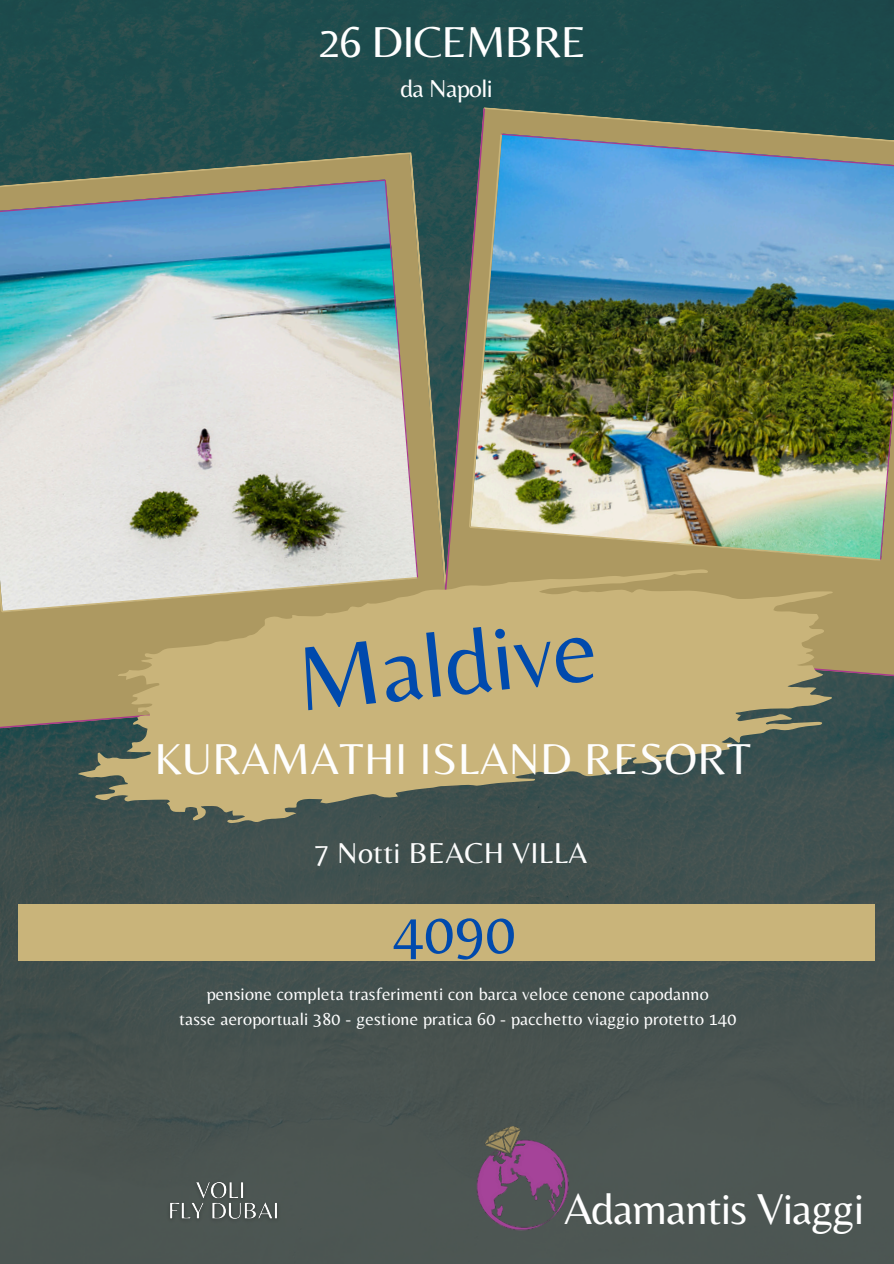
<style>
.page{position:relative;width:894px;height:1264px;background:#fff}
.page>*{position:absolute;margin:0;border:0;box-sizing:border-box;transform-origin:0 0}
.t1{font:94.5px "Belleza";color:#004aad}
.t2{font:60px "Belleza";color:#004aad}
.t3{font:45px "Belleza";letter-spacing:-.02em;color:#fff}
.t4{font:45px "Belleza";letter-spacing:.01em;color:#fff}
.t5{font:30px "Belleza";letter-spacing:.01em;color:#fff}
.t6{font:25.5px "Belleza";letter-spacing:-.02em;color:#fff}
.t7{font:18px "Belleza";letter-spacing:.01em;color:#fff}
</style>
<div class="page">
<img style="left:0;top:0;width:893px;height:1263px">
<svg style="left:0;top:152px;width:440px;height:539px;background:#a6b9b5"></svg>
<svg style="left:440px;top:108px;width:29px;height:461px;background:#4c5e55"></svg>
<img style="left:469px;top:107px;width:424px;height:569px">
<svg style="left:78px;top:569px;width:754px;height:254px;background:#aa9e71"></svg>
<img style="left:465px;top:1126px;width:112px;height:110px">
<div style="left:18px;top:904px;width:856px;height:57px;background:#c9b47a"></div>
<img style="left:157px;top:1175px;width:126px;height:51px">
<h3 class="t3" style="left:318px;top:15px;width:270px">26 DICEMBRE</h3>
<h3 class="t6" style="left:400px;top:74px;width:94px">da Napoli</h3>
<p class="t1" style="left:291px;top:623px;width:302px;rotate:-6deg">Maldive</p>
<h3 class="t4" style="left:154px;top:732px;width:597px">KURAMATHI ISLAND RESORT</h3>
<h3 class="t5" style="left:314px;top:835px;width:275px">7 Notti BEACH VILLA</h3>
<p class="t2" style="left:393px;top:897px;width:123px">4090</p>
<h5 class="t7" style="left:207px;top:983px;width:503px">pensione completa trasferimenti con barca veloce cenone capodanno</h5>
<h2 class="t7" style="left:179px;top:1007px;width:558px">tasse aeroportuali 380 - gestione pratica 60 - pacchetto viaggio protetto 140</h2>
<h1 class="t3" style="left:564px;top:1182px;width:301px">Adamantis Viaggi</h1>
</div>
